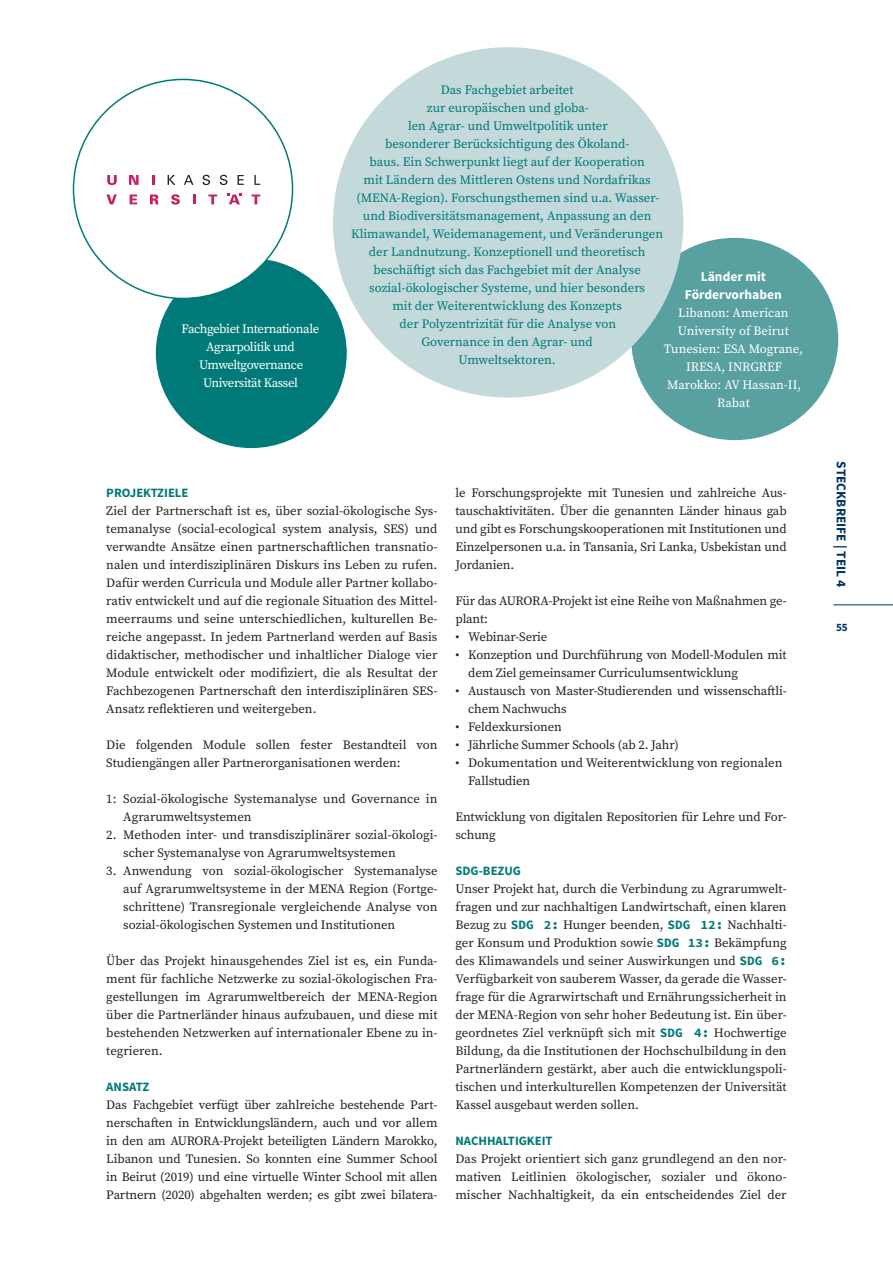
<style>
.page{position:relative;width:893px;height:1263px;background:#fff}
.page>*{position:absolute;margin:0;border:0;box-sizing:border-box;transform-origin:0 0}
.t1{font:700 13.5px/18px "Source Sans Pro";color:#fff;text-align:center}
.t2{font:700 13.5px "Source Sans Pro";color:#003562}
.t3{font:12.75px/18px "Source Serif Pro";letter-spacing:-.01em;color:#231f20}
.t4{font:12.75px/18px "Source Serif Pro";color:#007a78;text-align:center}
.t5{font:12.75px/18px "Source Serif Pro";color:#fff;text-align:center}
.t6{font:12.75px/18px "Source Serif Pro";letter-spacing:-.02em;color:#fff;text-align:center}
.t7{font:700 12.75px "Source Sans Pro";color:#007a78}
.t8{font:700 11.25px "Source Sans Pro";color:#003562}
.s1{font-family:"Source Code Pro";font-weight:700;color:#007a78}
</style>
<div class="page">
<hr style="left:833px;top:604px;width:60px;height:1px;background:#003562">
<div style="left:156px;top:258px;width:191px;height:190px;background:#007a78;border-radius:50%"></div>
<div style="left:631px;top:238px;width:207px;height:202px;background:#59a0a1;border-radius:50%"></div>
<div style="left:73px;top:79px;width:220px;height:219px;background:#fff;border-radius:50%"></div>
<svg style="left:168px;top:175px;width:7px;height:10px"></svg>
<svg style="left:184px;top:175px;width:9px;height:10px"></svg>
<svg style="left:202px;top:175px;width:8px;height:10px"></svg>
<svg style="left:220px;top:175px;width:7px;height:10px"></svg>
<svg style="left:238px;top:175px;width:6px;height:10px"></svg>
<svg style="left:254px;top:175px;width:6px;height:10px"></svg>
<svg style="left:106px;top:195px;width:11px;height:9px"></svg>
<svg style="left:130px;top:195px;width:7px;height:9px"></svg>
<svg style="left:150px;top:195px;width:9px;height:9px"></svg>
<svg style="left:171px;top:194px;width:9px;height:11px"></svg>
<svg style="left:193px;top:195px;width:3px;height:9px"></svg>
<svg style="left:208px;top:195px;width:9px;height:9px"></svg>
<svg style="left:252px;top:195px;width:8px;height:9px"></svg>
<svg style="left:107px;top:175px;width:10px;height:10px"></svg>
<svg style="left:129px;top:175px;width:10px;height:10px"></svg>
<svg style="left:152px;top:175px;width:3px;height:10px"></svg>
<svg style="left:227px;top:194px;width:15px;height:10px"></svg>
<div style="left:333px;top:47px;width:350px;height:351px;background:#c3d9da;border-radius:50%"></div>
<p class="t6" style="left:182px;top:320px;width:139px">Fachgebiet Internationale<br>Agrarpolitik und<br>Umweltgovernance<br>Universität Kassel</p>
<p class="t4" style="left:351px;top:81px;width:313px">Das Fachgebiet arbeitet<br>zur europäischen und globa-<br>len Agrar- und Umweltpolitik unter<br>besonderer Berücksichtigung des Ökoland-<br>baus. Ein Schwerpunkt liegt auf der Kooperation<br>mit Ländern des Mittleren Ostens und Nordafrikas (MENA-Region). Forschungsthemen sind u.a. Wasser&shy;und Biodiversitätsmanagement, Anpassung an den Klimawandel, Weidemanagement, und Veränderungen der Landnutzung. Konzeptionell und theoretisch beschäftigt sich das Fachgebiet mit der Analyse sozial-ökologischer Systeme, und hier besonders<br>mit der Weiterentwicklung des Konzepts<br>der Polyzentrizität für die Analyse von<br>Governance in den Agrar- und<br>Umweltsektoren.</p>
<p class="t1" style="left:685px;top:268px;width:98px">Länder mit<br>Fördervorhaben</p>
<p class="t5" style="left:664px;top:304px;width:141px">Libanon: American<br>University of Beirut<br>Tunesien: ESA Mograne,<br>IRESA, INRGREF<br>Marokko: AV Hassan-II,<br>Rabat</p>
<p class="t7" style="left:106px;top:484px;width:84px">PROJEKTZIELE</p>
<p class="t3" style="left:106px;top:502px;width:333px;text-align:justify">Ziel der Partnerschaft ist es, über sozial-ökologische Sys&shy;temanalyse (social-ecological system analysis, SES) und verwandte Ansätze einen partnerschaftlichen transnatio&shy;nalen und interdisziplinären Diskurs ins Leben zu rufen.<br>Dafür werden Curricula und Module aller Partner kollabo&shy;rativ entwickelt und auf die regionale Situation des Mittel&shy;meerraums und seine unterschiedlichen, kulturellen Be&shy;reiche angepasst. In jedem Partnerland werden auf Basis didaktischer, methodischer und inhaltlicher Dialoge vier Module entwickelt oder modifiziert, die als Resultat der Fachbezogenen Partnerschaft den interdisziplinären SES-Ansatz reflektieren und weitergeben.</p>
<p class="t3" style="left:106px;top:736px;width:333px">Die folgenden Module sollen fester Bestandteil von<br>Studiengängen aller Partnerorganisationen werden:</p>
<p class="t3" style="left:123px;top:790px;width:316px;text-indent:-17px">1: Sozial-ökologische Systemanalyse und Governance in<br>Agrarumweltsystemen</p>
<p class="t3" style="left:123px;top:826px;width:316px;text-indent:-17px">2. Methoden inter- und transdisziplinärer sozial-ökologi&shy;scher Systemanalyse von Agrarumweltsystemen</p>
<p class="t3" style="left:123px;top:862px;width:316px;text-align:justify;text-indent:-17px">3. Anwendung von sozial-ökologischer Systemanalyse auf Agrarumweltsysteme in der MENA Region (Fortge&shy;schrittene) Transregionale vergleichende Analyse von sozial-ökologischen Systemen und Institutionen</p>
<p class="t3" style="left:106px;top:952px;width:333px;text-align:justify">Über das Projekt hinausgehendes Ziel ist es, ein Funda&shy;ment für fachliche Netzwerke zu sozial-ökologischen Fra&shy;gestellungen im Agrarumweltbereich der MENA-Region über die Partnerländer hinaus aufzubauen, und diese mit bestehenden Netzwerken auf internationaler Ebene zu in&shy;tegrieren.</p>
<p class="t7" style="left:106px;top:1078px;width:44px">ANSATZ</p>
<p class="t3" style="left:106px;top:1096px;width:333px;text-align:justify">Das Fachgebiet verfügt über zahlreiche bestehende Part&shy;nerschaften in Entwicklungsländern, auch und vor allem in den am AURORA-Projekt beteiligten Ländern Marokko, Libanon und Tunesien. So konnten eine Summer School in Beirut (2019) und eine virtuelle Winter School mit allen Partnern (2020) abgehalten werden; es gibt zwei bilatera-</p>
<p class="t3" style="left:455px;top:484px;width:333px;text-align:justify">le Forschungsprojekte mit Tunesien und zahlreiche Aus&shy;tauschaktivitäten. Über die genannten Länder hinaus gab und gibt es Forschungskooperationen mit Institutionen und Einzelpersonen u.a. in Tansania, Sri Lanka, Usbekistan und Jordanien.</p>
<p class="t3" style="left:455px;top:592px;width:333px">Für das AURORA-Projekt ist eine Reihe von Maßnahmen ge&shy;plant:</p>
<p class="t3" style="left:455px;top:628px;width:93px">• Webinar-Serie</p>
<p class="t3" style="left:468px;top:646px;width:320px;text-indent:-13px">• Konzeption und Durchführung von Modell-Modulen mit dem Ziel gemeinsamer Curriculumsentwicklung</p>
<p class="t3" style="left:468px;top:682px;width:320px;text-indent:-13px">• Austausch von Master-Studierenden und wissenschaftli&shy;chem Nachwuchs</p>
<p class="t3" style="left:455px;top:718px;width:108px">• Feldexkursionen</p>
<p class="t3" style="left:455px;top:736px;width:225px">• Jährliche Summer Schools (ab 2. Jahr)</p>
<p class="t3" style="left:468px;top:754px;width:316px;text-indent:-13px">• Dokumentation und Weiterentwicklung von regionalen<br>Fallstudien</p>
<p class="t3" style="left:455px;top:808px;width:333px">Entwicklung von digitalen Repositorien für Lehre und For&shy;schung</p>
<p class="t7" style="left:455px;top:863px;width:67px">SDG-BEZUG</p>
<p class="t3" style="left:455px;top:880px;width:333px;text-align:justify">Unser Projekt hat, durch die Verbindung zu Agrarumwelt&shy;fragen und zur nachhaltigen Landwirtschaft, einen klaren Bezug zu <span class="s1">SDG 2:</span> Hunger beenden, <span class="s1">SDG 12:</span> Nachhalti&shy;ger Konsum und Produktion sowie <span class="s1">SDG 13:</span> Bekämpfung des Klimawandels und seiner Auswirkungen und <span class="s1">SDG 6:<br></span>Verfügbarkeit von sauberem Wasser, da gerade die Wasser&shy;frage für die Agrarwirtschaft und Ernährungssicherheit in der MENA-Region von sehr hoher Bedeutung ist. Ein über&shy;geordnetes Ziel verknüpft sich mit <span class="s1">SDG 4:</span> Hochwertige Bildung, da die Institutionen der Hochschulbildung in den Partnerländern gestärkt, aber auch die entwicklungspoli&shy;tischen und interkulturellen Kompetenzen der Universität Kassel ausgebaut werden sollen.</p>
<p class="t7" style="left:455px;top:1133px;width:99px">NACHHALTIGKEIT</p>
<p class="t3" style="left:455px;top:1150px;width:333px;text-align:justify">Das Projekt orientiert sich ganz grundlegend an den nor&shy;mativen Leitlinien ökologischer, sozialer und ökono&shy;mischer Nachhaltigkeit, da ein entscheidendes Ziel der</p>
<p class="t2" style="left:850px;top:461px;width:127px;rotate:90deg">STECKBREIFE | TEIL 4</p>
<p class="t8" style="left:836px;top:620px;width:13px">55</p>
</div>
